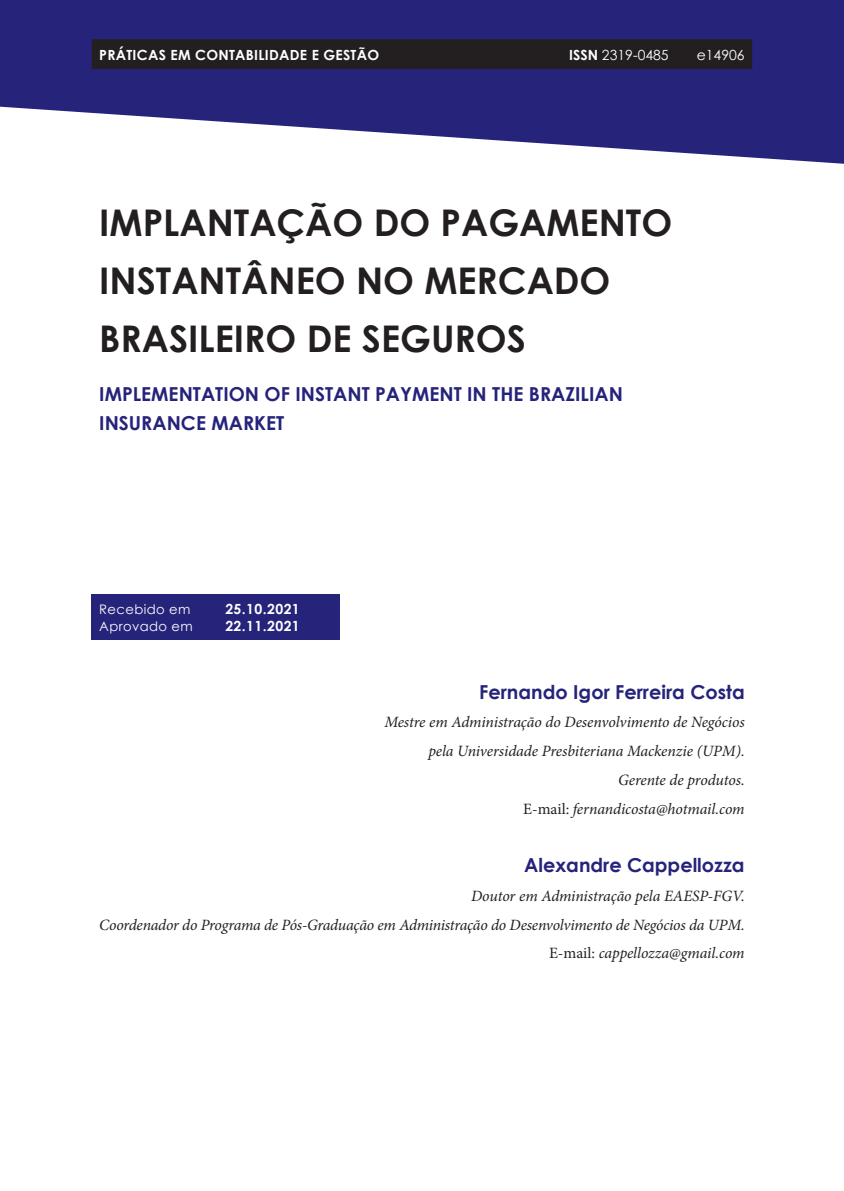
<style>
.page{position:relative;width:844px;height:1191px;background:#fff}
.page>*{position:absolute;margin:0;border:0;box-sizing:border-box;transform-origin:0 0}
.t1{font:700 36.75px/57.8px "Century Gothic";color:#231f20}
.t2{font:700 19.25px/28.9px "Century Gothic";color:#26237b}
.t3{font:italic 15.75px/28.9px "Minion Pro";letter-spacing:-.01em;color:#231f20;text-align:right}
.t4{font:700 14px "Century Gothic";letter-spacing:.02em;color:#fff}
.t5{font:14px "Century Gothic";color:#fff}
.t6{font:13.12px "Century Gothic";letter-spacing:.03em;color:#fff}
.s1{font-weight:700}
.s2{font-style:normal}
</style>
<div class="page">
<svg style="left:0;top:0;width:843px;height:164px;fill:#26237b"></svg>
<div style="left:92px;top:39px;width:660px;height:30px;background:#231f20"></div>
<div style="left:92px;top:594px;width:248px;height:46px;background:#26237b"></div>
<p class="t4" style="left:99px;top:44px;width:281px">PRÁTICAS EM CONTABILIDADE E GESTÃO</p>
<p class="t5" style="left:569px;top:45px;width:101px"><span class="s1">ISSN</span> 2319-0485</p>
<p class="t5" style="left:696px;top:45px;width:49px">e14906</p>
<h1 class="t1" style="left:99px;top:192px;width:574px">IMPLANTAÇÃO DO PAGAMENTO<br>INSTANTÂNEO NO MERCADO<br>BRASILEIRO DE SEGUROS</h1>
<p class="t2" style="left:99px;top:378px;width:525px">IMPLEMENTATION OF INSTANT PAYMENT IN THE BRAZILIAN<br>INSURANCE MARKET</p>
<p class="t6" style="left:99px;top:600px;width:93px">Recebido em</p>
<p class="t4" style="left:225px;top:598px;width:76px">25.10.2021</p>
<p class="t6" style="left:99px;top:617px;width:95px">Aprovado em</p>
<p class="t4" style="left:225px;top:615px;width:76px">22.11.2021</p>
<p class="t2" style="left:479px;top:676px;width:267px">Fernando Igor Ferreira Costa</p>
<p class="t3" style="left:384px;top:708px;width:361px">Mestre em Administração do Desenvolvimento de Negócios pela Universidade Presbiteriana Mackenzie (UPM).<br>Gerente de produtos.<br><span class="s2">E-mail:</span> fernandicosta@hotmail.com</p>
<p class="t2" style="left:524px;top:849px;width:222px">Alexandre Cappellozza</p>
<p class="t3" style="left:99px;top:881px;width:646px">Doutor em Administração pela EAESP-FGV.<br>Coordenador do Programa de Pós-Graduação em Administração do Desenvolvimento de Negócios da UPM.<br><span class="s2">E-mail:</span> cappellozza@gmail.com</p>
</div>
